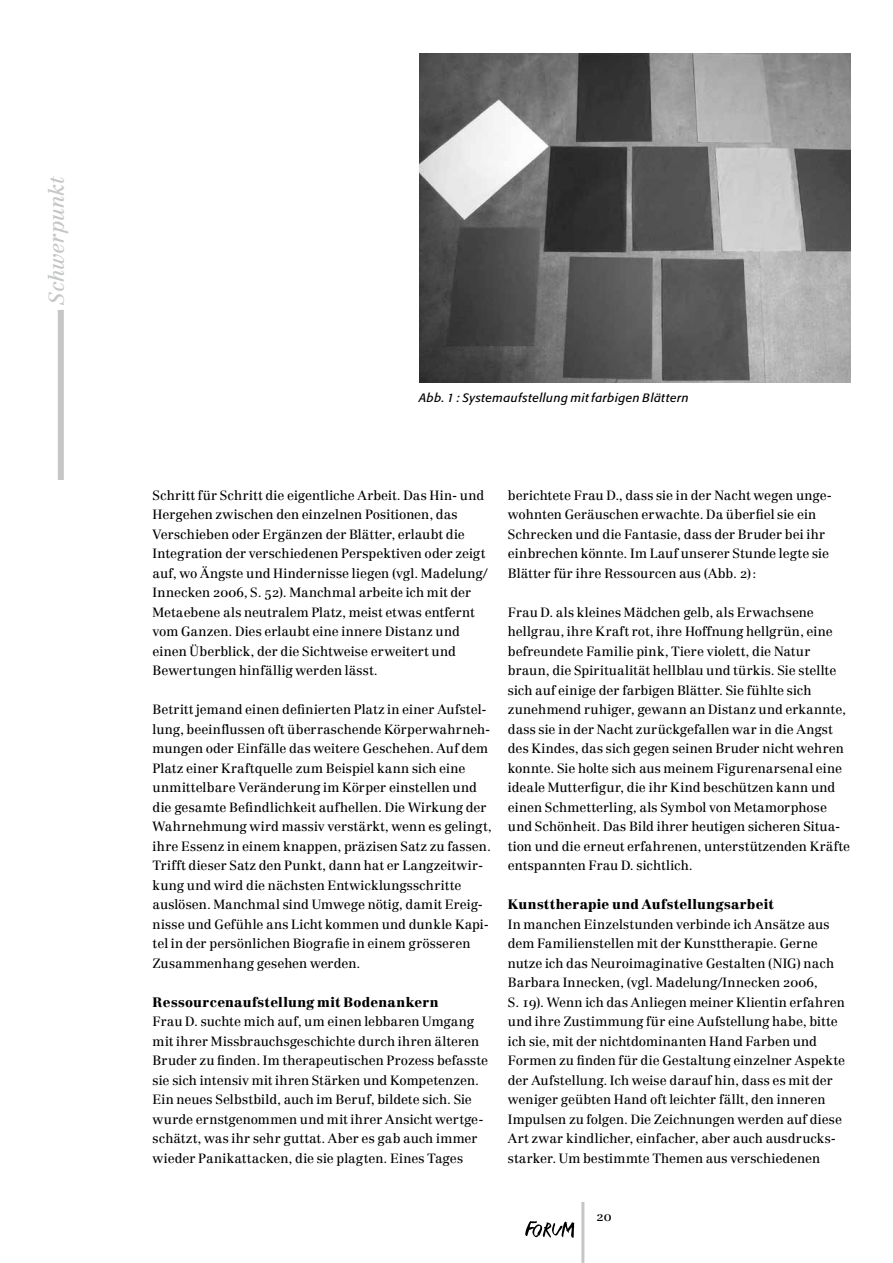
<style>
.page{position:relative;width:893px;height:1263px;background:#fff}
.page>*{position:absolute;margin:0;border:0;box-sizing:border-box;transform-origin:0 0}
.t1{font:italic 21px "Centennial LT Std";letter-spacing:-.005em;color:#c5c6c6}
.t2{font:900 13.5px "Centennial LT Std";letter-spacing:.02em;color:#000}
.t3{font:13.2px/19.5px "Centennial LT Std";color:#000}
.t4{font:italic 12px "Formata";letter-spacing:.04em;color:#000}
</style>
<div class="page">
<div style="left:58px;top:310px;width:6px;height:170px;background:#c5c6c6"></div>
<hr style="left:581px;top:1202px;width:3px;height:61px;background:#c5c6c6">
<svg style="left:525px;top:1221px;width:49px;height:17px"></svg>
<img style="left:420px;top:53px;width:430px;height:330px">
<h1 class="t1" style="left:44px;top:304px;width:130px;rotate:-90deg">Schwerpunkt</h1>
<p class="t4" style="left:419px;top:391px;width:271px">Abb. 1 : Systemaufstellung mit farbigen Blättern</p>
<p class="t3" style="left:153px;top:485px;width:336px">Schritt für Schritt die eigentliche Arbeit. Das Hin- und Hergehen zwischen den einzelnen Positionen, das Verschieben oder Ergänzen der Blätter, erlaubt die Integration der verschiedenen Perspektiven oder zeigt auf, wo Ängste und Hindernisse liegen (vgl. Madelung/ Innecken 2006, S. 52). Manchmal arbeite ich mit der Metaebene als neutralem Platz, meist etwas entfernt vom Ganzen. Dies erlaubt eine innere Distanz und einen Überblick, der die Sichtweise erweitert und Bewertungen hinfällig werden lässt.</p>
<p class="t3" style="left:153px;top:700px;width:341px">Betritt jemand einen definierten Platz in einer Aufstel&shy;lung, beeinflussen oft überraschende Körperwahrneh&shy;mungen oder Einfälle das weitere Geschehen. Auf dem Platz einer Kraftquelle zum Beispiel kann sich eine unmittelbare Veränderung im Körper einstellen und die gesamte Befindlichkeit aufhellen. Die Wirkung der Wahrnehmung wird massiv verstärkt, wenn es gelingt, ihre Essenz in einem knappen, präzisen Satz zu fassen.<br>Trifft dieser Satz den Punkt, dann hat er Langzeitwir&shy;kung und wird die nächsten Entwicklungsschritte auslösen. Manchmal sind Umwege nötig, damit Ereig&shy;nisse und Gefühle ans Licht kommen und dunkle Kapi&shy;tel in der persönlichen Biografie in einem grösseren Zusammenhang gesehen werden.</p>
<p class="t2" style="left:153px;top:993px;width:287px">Ressourcenaufstellung mit Bodenankern</p>
<p class="t3" style="left:153px;top:1012px;width:337px">Frau D. suchte mich auf, um einen lebbaren Umgang mit ihrer Missbrauchsgeschichte durch ihren älteren Bruder zu finden. Im therapeutischen Prozess befasste sie sich intensiv mit ihren Stärken und Kompetenzen.<br>Ein neues Selbstbild, auch im Beruf, bildete sich. Sie wurde ernstgenommen und mit ihrer Ansicht wertge&shy;schätzt, was ihr sehr guttat. Aber es gab auch immer wieder Panikattacken, die sie plagten. Eines Tages</p>
<p class="t3" style="left:508px;top:485px;width:326px">berichtete Frau D., dass sie in der Nacht wegen unge&shy;wohnten Geräuschen erwachte. Da überfiel sie ein Schrecken und die Fantasie, dass der Bruder bei ihr einbrechen könnte. Im Lauf unserer Stunde legte sie Blätter für ihre Ressourcen aus (Abb. 2):</p>
<p class="t3" style="left:508px;top:602px;width:344px">Frau D. als kleines Mädchen gelb, als Erwachsene hellgrau, ihre Kraft rot, ihre Hoffnung hellgrün, eine befreundete Familie pink, Tiere violett, die Natur braun, die Spiritualität hellblau und türkis. Sie stellte sich auf einige der farbigen Blätter. Sie fühlte sich zunehmend ruhiger, gewann an Distanz und erkannte, dass sie in der Nacht zurückgefallen war in die Angst des Kindes, das sich gegen seinen Bruder nicht wehren konnte. Sie holte sich aus meinem Figurenarsenal eine ideale Mutterfigur, die ihr Kind beschützen kann und einen Schmetterling, als Symbol von Metamorphose und Schönheit. Das Bild ihrer heutigen sicheren Situa&shy;tion und die erneut erfahrenen, unterstützenden Kräfte entspannten Frau D. sichtlich.</p>
<p class="t2" style="left:508px;top:896px;width:267px">Kunsttherapie und Aufstellungsarbeit</p>
<p class="t3" style="left:508px;top:914px;width:339px">In manchen Einzelstunden verbinde ich Ansätze aus dem Familienstellen mit der Kunsttherapie. Gerne nutze ich das Neuroimaginative Gestalten (NIG) nach Barbara Innecken, (vgl. Madelung/Innecken 2006,<br>S. 19). Wenn ich das Anliegen meiner Klientin erfahren und ihre Zustimmung für eine Aufstellung habe, bitte ich sie, mit der nichtdominanten Hand Farben und Formen zu finden für die Gestaltung einzelner Aspekte der Aufstellung. Ich weise darauf hin, dass es mit der weniger geübten Hand oft leichter fällt, den inneren Impulsen zu folgen. Die Zeichnungen werden auf diese Art zwar kindlicher, einfacher, aber auch ausdrucks&shy;starker. Um bestimmte Themen aus verschiedenen</p>
<p class="t3" style="left:596px;top:1207px;width:17px">20</p>
</div>
